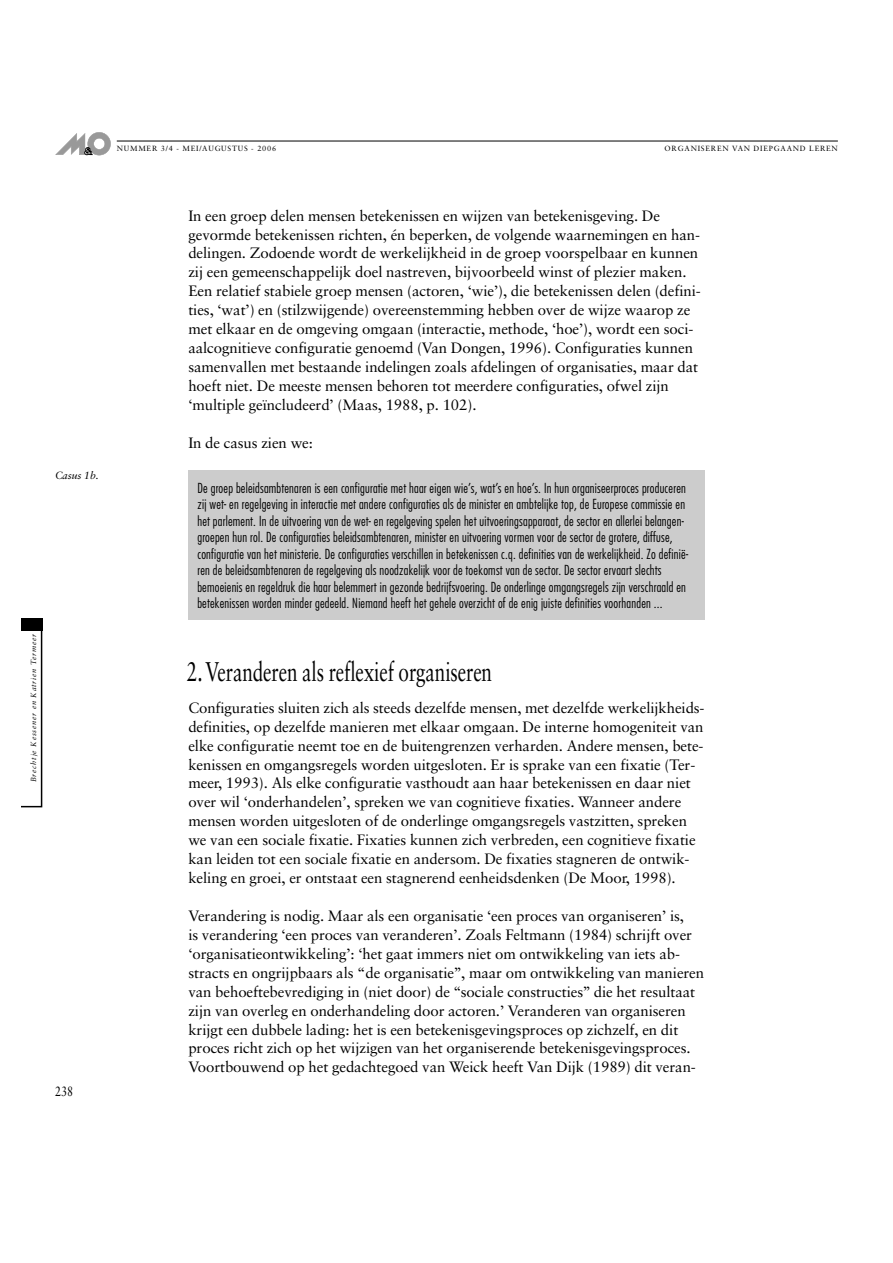
<style>
.page{position:relative;width:893px;height:1263px;background:#fff}
.page>*{position:absolute;margin:0;border:0;box-sizing:border-box;transform-origin:0 0}
.t1{font:27px "Sabon";letter-spacing:-.005em;color:#000;scale:.7 1}
.t2{font:15px/18.9px "Sabon";letter-spacing:-.005em;color:#000}
.t3{font:300 condensed 13.5px/16.5px "Futura";letter-spacing:.015em;color:#000}
.t4{font:13.5px "Sabon";color:#000;scale:.8 1}
.t5{font:italic 10.5px "Sabon";letter-spacing:-.005em;color:#000}
.t6{font:700 9px "Futura";color:#fff}
.t7{font:7.5px "Sabon";letter-spacing:.105em;color:#000}
.t8{font:italic 7.5px "Sabon";letter-spacing:.105em;color:#000}
</style>
<div class="page">
<svg style="left:21px;top:631px;width:21px;height:176px"></svg>
<div style="left:21px;top:618px;width:21px;height:13px;background:#000"></div>
<div style="left:88px;top:132px;width:22px;height:23px;background:#999;border-radius:50%"></div>
<div style="left:87px;top:132px;width:24px;height:23px;border:1px solid #999;border-radius:50%"></div>
<div style="left:94px;top:138px;width:11px;height:11px;background:#fff;border-radius:50%"></div>
<div style="left:93px;top:138px;width:12px;height:12px;border:1px solid #999;border-radius:50%"></div>
<svg style="left:55px;top:133px;width:30px;height:22px"></svg>
<hr style="left:117px;top:141px;width:720px;height:1px;background:#000">
<div style="left:188px;top:471px;width:516px;height:149px;background:#ccc"></div>
<p class="t6" style="left:84px;top:147px;width:9px">&amp;</p>
<p class="t7" style="left:117px;top:146px;width:161px">NUMMER 3/4 - MEI/AUGUSTUS - 2006</p>
<p class="t7" style="left:664px;top:146px;width:175px">ORGANISEREN VAN DIEPGAAND LEREN</p>
<p class="t5" style="left:55px;top:471px;width:45px">Casus 1b.</p>
<p class="t8" style="left:30px;top:782px;width:150px;rotate:-90deg">Brechtje Kessener en Katrien Termeer</p>
<p class="t4" style="left:55px;top:1085px;width:24px">238</p>
<p class="t2" style="left:188px;top:207px;width:514px">In een groep delen mensen betekenissen en wijzen van betekenisgeving. De gevormde betekenissen richten, én beperken, de volgende waarnemingen en han&shy;delingen. Zodoende wordt de werkelijkheid in de groep voorspelbaar en kunnen zij een gemeenschappelijk doel nastreven, bijvoorbeeld winst of plezier maken.<br>Een relatief stabiele groep mensen (actoren, ‘wie’), die betekenissen delen (defini&shy;ties, ‘wat’) en (stilzwijgende) overeenstemming hebben over de wijze waarop ze met elkaar en de omgeving omgaan (interactie, methode, ‘hoe’), wordt een soci&shy;aalcognitieve configuratie genoemd (Van Dongen, 1996). Configuraties kunnen samenvallen met bestaande indelingen zoals afdelingen of organisaties, maar dat hoeft niet. De meeste mensen behoren tot meerdere configuraties, ofwel zijn ‘multiple geïncludeerd’ (Maas, 1988, p. 102).</p>
<p class="t2" style="left:188px;top:434px;width:126px">In de casus zien we:</p>
<p class="t3" style="left:197px;top:480px;width:492px">De groep beleidsambtenaren is een configuratie met haar eigen wie’s, wat’s en hoe’s. In hun organiseerproces produceren zij wet- en regelgeving in interactie met andere configuraties als de minister en ambtelijke top, de Europese commissie en het parlement. In de uitvoering van de wet- en regelgeving spelen het uitvoeringsapparaat, de sector en allerlei belangen&shy;groepen hun rol. De configuraties beleidsambtenaren, minister en uitvoering vormen voor de sector de grotere, diffuse, configuratie van het ministerie. De configuraties verschillen in betekenissen c.q. definities van de werkelijkheid. Zo definië&shy;ren de beleidsambtenaren de regelgeving als noodzakelijk voor de toekomst van de sector. De sector ervaart slechts bemoeienis en regeldruk die haar belemmert in gezonde bedrijfsvoering. De onderlinge omgangsregels zijn verschraald en betekenissen worden minder gedeeld. Niemand heeft het gehele overzicht of de enig juiste definities voorhanden ...</p>
<h1 class="t1" style="left:187px;top:660px;width:437px">2. Veranderen als reflexief organiseren</h1>
<p class="t2" style="left:188px;top:699px;width:517px">Configuraties sluiten zich als steeds dezelfde mensen, met dezelfde werkelijkheids&shy;definities, op dezelfde manieren met elkaar omgaan. De interne homogeniteit van elke configuratie neemt toe en de buitengrenzen verharden. Andere mensen, bete&shy;kenissen en omgangsregels worden uitgesloten. Er is sprake van een fixatie (Ter&shy;meer, 1993). Als elke configuratie vasthoudt aan haar betekenissen en daar niet over wil ‘onderhandelen’, spreken we van cognitieve fixaties. Wanneer andere mensen worden uitgesloten of de onderlinge omgangsregels vastzitten, spreken we van een sociale fixatie. Fixaties kunnen zich verbreden, een cognitieve fixatie kan leiden tot een sociale fixatie en andersom. De fixaties stagneren de ontwik&shy;keling en groei, er ontstaat een stagnerend eenheidsdenken (De Moor, 1998).</p>
<p class="t2" style="left:188px;top:908px;width:517px">Verandering is nodig. Maar als een organisatie ‘een proces van organiseren’ is,<br>is verandering ‘een proces van veranderen’. Zoals Feltmann (1984) schrijft over ‘organisatieontwikkeling’: ‘het gaat immers niet om ontwikkeling van iets ab&shy;stracts en ongrijpbaars als “de organisatie’’, maar om ontwikkeling van manieren van behoeftebevrediging in (niet door) de ‘‘sociale constructies’’ die het resultaat zijn van overleg en onderhandeling door actoren.’ Veranderen van organiseren krijgt een dubbele lading: het is een betekenisgevingsproces op zichzelf, en dit proces richt zich op het wijzigen van het organiserende betekenisgevingsproces.<br>Voortbouwend op het gedachtegoed van Weick heeft Van Dijk (1989) dit veran-</p>
</div>
